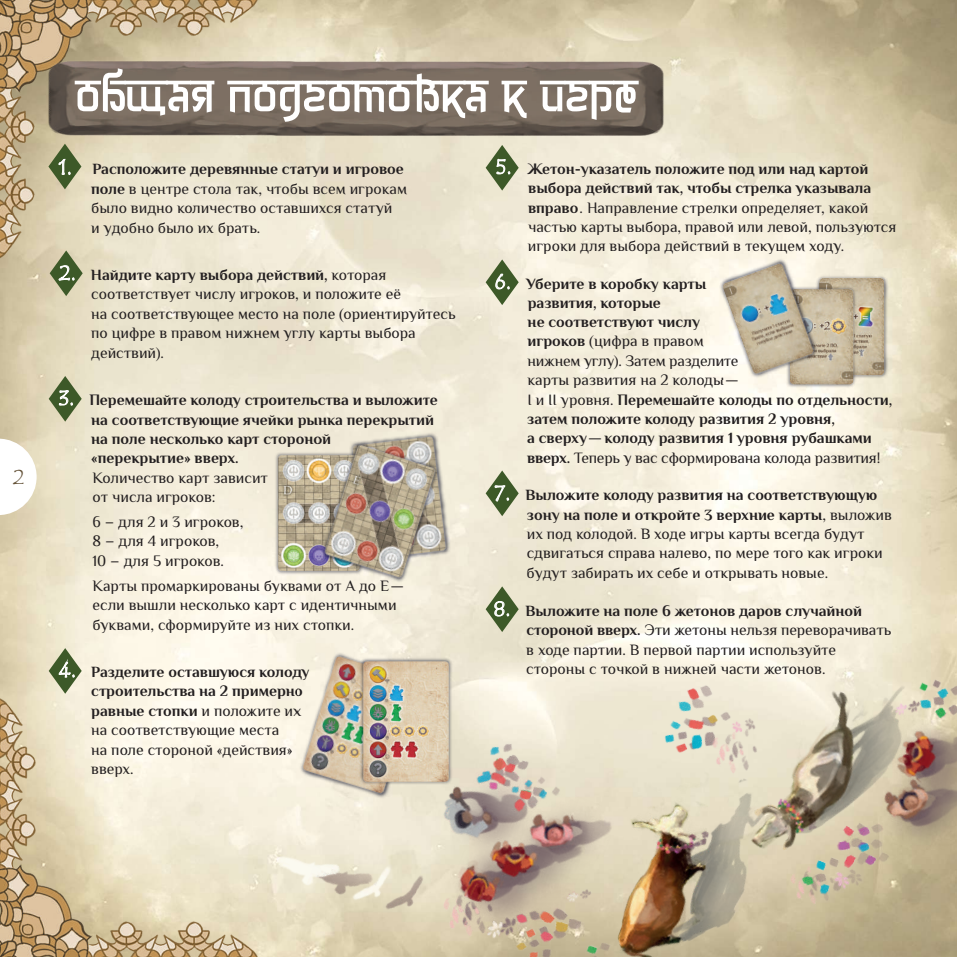
<style>
.page{position:relative;width:957px;height:957px;background:#fff}
.page>*{position:absolute;margin:0;border:0;box-sizing:border-box;transform-origin:0 0}
.t1{font:50px "Jaipur";color:#fff}
.t2{font:21.25px "Tempus Sans ITC";color:#625036}
.t3{font:15.62px/19.4px "Philosopher";color:#231f20}
.t4{font:700 15.62px/19.2px "Philosopher";color:#231f20}
.s1{font-family:"Tempus Sans ITC";font-size:21.25px;color:#fff}
.s2{font-weight:700}
.s3{font-family:"Tempus Sans ITC";font-weight:400;font-size:21.25px;color:#fff}
.s4{font-weight:400}
</style>
<div class="page">
<img style="left:0;top:0;width:957px;height:684px">
<img style="left:0;top:0;width:273px;height:273px">
<img style="left:0;top:684px;width:178px;height:273px">
<img style="left:22px;top:34px;width:673px;height:127px">
<img style="left:178px;top:350px;width:779px;height:607px">
<svg style="left:48px;top:144px;width:33px;height:45px"></svg>
<svg style="left:50px;top:250px;width:33px;height:46px;background:#979e79"></svg>
<svg style="left:49px;top:376px;width:33px;height:45px"></svg>
<svg style="left:49px;top:648px;width:33px;height:46px;background:#a1aa89"></svg>
<svg style="left:486px;top:145px;width:33px;height:46px;background:#9ea887"></svg>
<svg style="left:486px;top:259px;width:33px;height:46px;background:#a0aa8a"></svg>
<svg style="left:486px;top:470px;width:33px;height:46px;background:#9ea888"></svg>
<svg style="left:486px;top:586px;width:33px;height:46px;background:#9fa888"></svg>
<img style="left:859px;top:273px;width:31px;height:107px">
<img style="left:821px;top:273px;width:67px;height:106px">
<img style="left:784px;top:284px;width:75px;height:105px">
<img style="left:785px;top:285px;width:72px;height:103px">
<img style="left:716px;top:256px;width:105px;height:125px">
<img style="left:348px;top:432px;width:103px;height:132px">
<img style="left:272px;top:451px;width:47px;height:126px">
<img style="left:275px;top:452px;width:44px;height:122px">
<img style="left:319px;top:440px;width:122px;height:143px">
<img style="left:297px;top:651px;width:126px;height:149px">
<img style="left:358px;top:656px;width:97px;height:131px">
<img style="left:360px;top:657px;width:92px;height:128px">
<svg style="left:0;top:439px;width:37px;height:76px"></svg>
<h2 class="t2" style="left:13px;top:464px;width:13px">2</h2>
<h1 class="t1" style="left:75px;top:66px;width:563px">общая подготовка к игре</h1>
<p class="t3" style="left:91px;top:160px;width:317px;text-indent:-33px"><span class="s1">1.</span> <span class="s2">Расположите деревянные статуи и игровое поле</span> в центре стола так, чтобы всем игрокам было видно количество оставшихся статуй<br>и удобно было их брать.</p>
<p class="t3" style="left:91px;top:265px;width:366px;text-indent:-32px"><span class="s1">2.</span> <span class="s2">Найдите карту выбора действий,</span> которая соответствует числу игроков, и положите её<br>на соответствующее место на поле (ориентируйтесь по цифре в правом нижнем углу карты выбора действий).</p>
<p class="t4" style="left:91px;top:390px;width:348px;text-indent:-33px"><span class="s3">3.</span> Перемешайте колоду строительства и выложите на соответствующие ячейки рынка перекрытий на поле несколько карт стороной<br>«перекрытие» вверх.</p>
<p class="t3" style="left:92px;top:468px;width:177px">Количество карт зависит от числа игроков:</p>
<p class="t3" style="left:92px;top:512px;width:152px">6 – для 2 и 3 игроков,<br>8 – для 4 игроков,<br>10 – для 5 игроков.</p>
<p class="t3" style="left:92px;top:576px;width:313px">Карты промаркированы буквами от А до E — если вышли несколько карт с идентичными буквами, сформируйте из них стопки.</p>
<p class="t3" style="left:91px;top:662px;width:220px;text-indent:-32px"><span class="s1">4.</span> <span class="s2">Разделите оставшуюся колоду строительства на 2 примерно равные стопки</span> и положите их на соответствующие места<br>на поле стороной «действия» вверх.</p>
<p class="t3" style="left:528px;top:159px;width:370px;text-indent:-32px"><span class="s1">5.</span> <span class="s2">Жетон-указатель положите под или над картой выбора действий так, чтобы стрелка указывала вправо</span> . Направление стрелки определяет, какой частью карты выбора, правой или левой, пользуются игроки для выбора действий в текущем ходу.</p>
<p class="t4" style="left:527px;top:274px;width:367px;text-indent:-32px"><span class="s3">6.</span> Уберите в коробку карты<br>развития, которые<br>не соответствуют числу<br>игроков <span class="s4">(цифра в правом<br>нижнем углу). Затем разделите<br>карты развития на 2 колоды —<br>I и II уровня.</span> Перемешайте колоды по отдельности, затем положите колоду развития 2 уровня,<br>а сверху — колоду развития 1 уровня рубашками вверх. <span class="s4">Теперь у вас сформирована колода развития!</span></p>
<p class="t3" style="left:526px;top:485px;width:367px;text-indent:-32px"><span class="s1">7.</span> <span class="s2">Выложите колоду развития на соответствующую зону на поле и откройте 3 верхние карты</span>, выложив их под колодой. В ходе игры карты всегда будут сдвигаться справа налево, по мере того как игроки будут забирать их себе и открывать новые.</p>
<p class="t3" style="left:526px;top:601px;width:366px;text-indent:-32px"><span class="s1">8.</span> <span class="s2">Выложите на поле 6 жетонов даров случайной стороной вверх.</span> Эти жетоны нельзя переворачивать в ходе партии. В первой партии используйте стороны с точкой в нижней части жетонов.</p>
</div>
